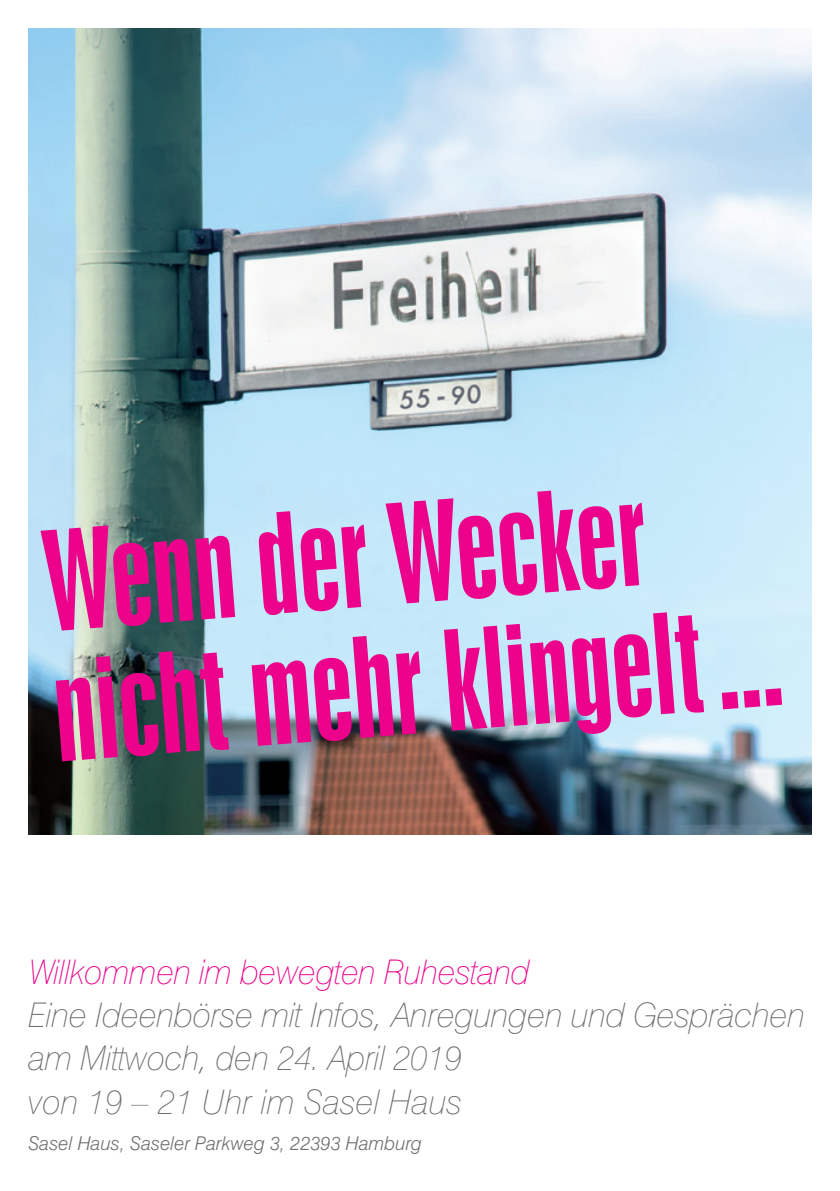
<style>
.page{position:relative;width:840px;height:1191px;background:#fff}
.page>*{position:absolute;margin:0;border:0;box-sizing:border-box;transform-origin:0 0}
.t1{font:129.2px "Swiss 924 BT Regular B";color:#ed028c}
.head_3{font:italic 100 34px "Swiss 721 BT";letter-spacing:-.01em;color:#6f6f74}
.head_3-2{font:italic 100 34px "Swiss 721 BT";letter-spacing:-.01em;color:#ed028c}
.head_3-3{font:italic 300 19px "Swiss 721 BT";color:#6f6f74}
</style>
<div class="page">
<img style="left:28px;top:29px;width:783px;height:805px">
<p class="t1" style="left:39px;top:502px;width:604px;rotate:-4deg">Wenn der Wecker</p>
<p class="t1" style="left:49px;top:631px;width:730px;rotate:-4deg">nicht mehr klingelt...</p>
<p class="head_3-2" style="left:28px;top:951px;width:502px">Willkommen im bewegten Ruhestand</p>
<p class="head_3" style="left:28px;top:994px;width:778px">Eine Ideenbörse mit Infos, Anregungen und Gesprächen</p>
<p class="head_3" style="left:28px;top:1037px;width:435px">am Mittwoch, den 24. April 2019</p>
<p class="head_3" style="left:28px;top:1080px;width:435px">von 19 – 21 Uhr im Sasel Haus</p>
<p class="head_3-3" style="left:28px;top:1131px;width:395px">Sasel Haus, Saseler Parkweg 3, 22393 Hamburg</p>
</div>
